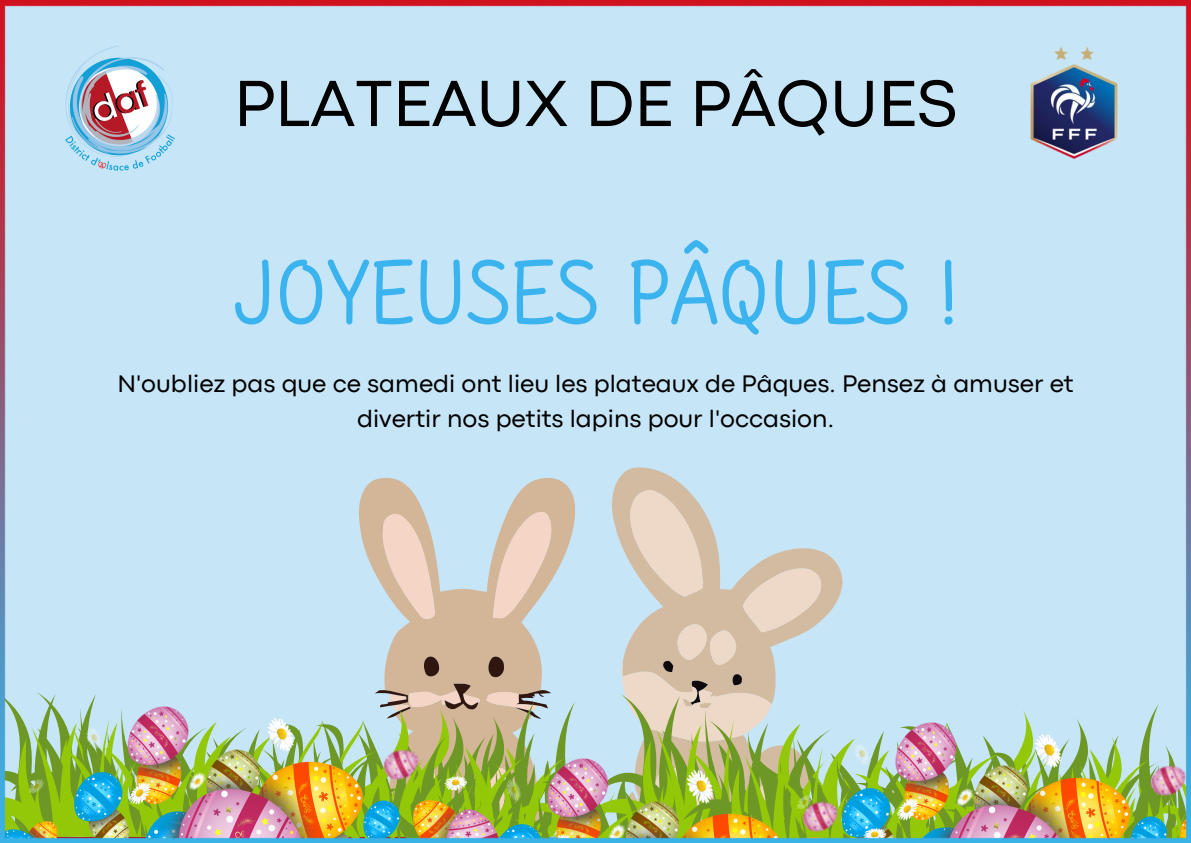
<style>
.page{position:relative;width:1191px;height:843px;background:#fff}
.page>*{position:absolute;margin:0;border:0;box-sizing:border-box;transform-origin:0 0}
.t1{font:90.1px "Cakerolli";color:#3ab3ef}
.t2{font:68px "Codec Pro";color:#000}
.t3{font:25px/34.5px "Codec Pro";color:#000;text-align:center}
</style>
<div class="page">
<img style="left:0;top:0;width:1190px;height:842px">
<p class="t2" style="left:234px;top:79px;width:724px">PLATEAUX DE PÂQUES</p>
<p class="t1" style="left:232px;top:256px;width:728px">JOYEUSES PÂQUES !</p>
<p class="t3" style="left:117px;top:368px;width:957px">N'oubliez pas que ce samedi ont lieu les plateaux de Pâques. Pensez à amuser et divertir nos petits lapins pour l'occasion.</p>
</div>
